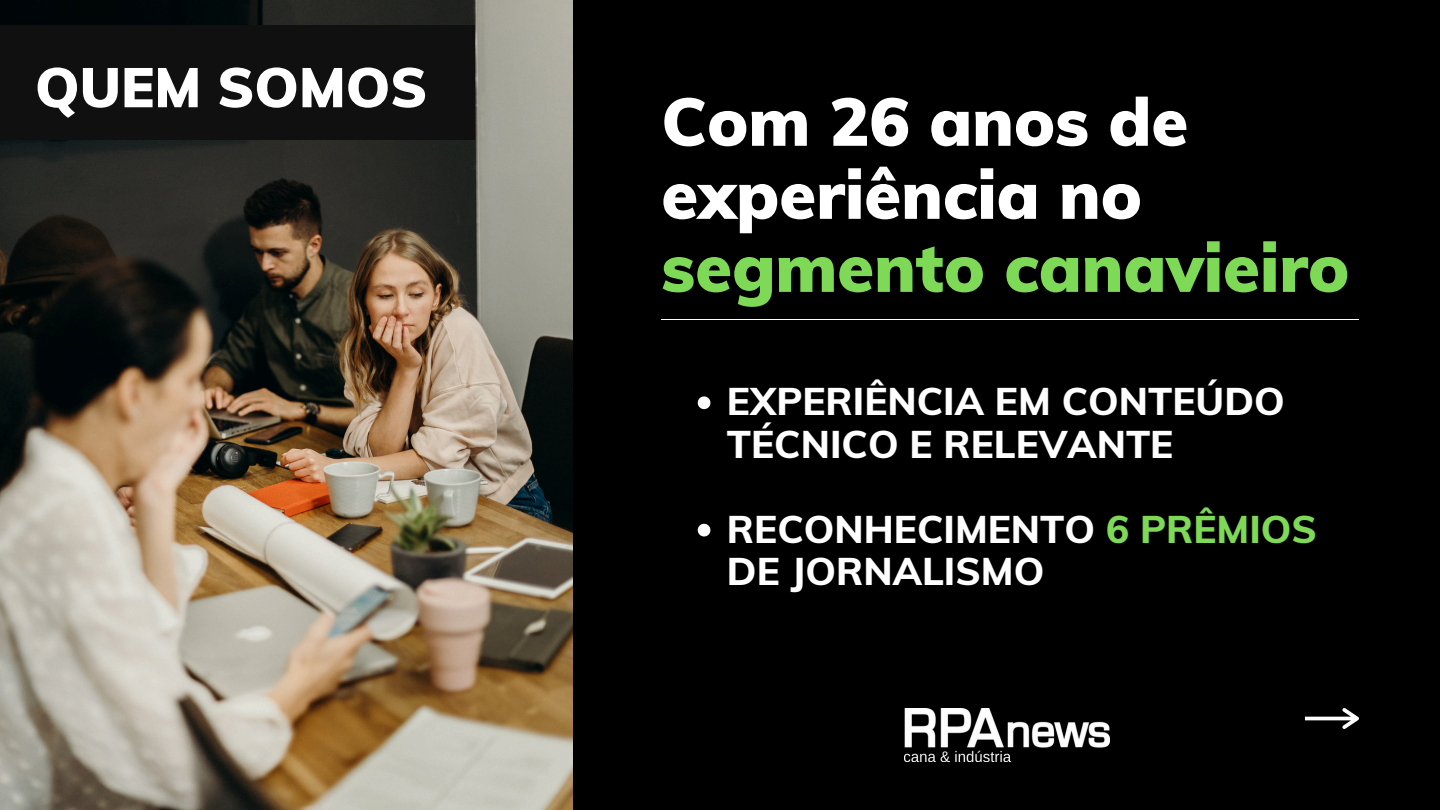
<style>
.page{position:relative;width:1440px;height:810px;background:#000}
.page>*{position:absolute;margin:0;border:0;box-sizing:border-box;transform-origin:0 0}
.t1{font:900 66.8px/73px "Muli";color:#fff}
.t2{font:900 55.2px "Muli";color:#fff}
.t3{font:800 38.6px/42.5px "Muli";color:#fff}
.s1{color:#7ed957}
</style>
<div class="page">
<img style="left:0;top:0;width:573px;height:810px">
<svg style="left:1305px;top:708px;width:54px;height:21px"></svg>
<div style="left:0;top:25px;width:475px;height:115px;background:#101010"></div>
<hr style="left:661px;top:319px;width:698px;height:1px;background:#fff">
<svg style="left:698px;top:396px;width:12px;height:13px"></svg>
<svg style="left:698px;top:524px;width:12px;height:12px"></svg>
<img style="left:905px;top:708px;width:205px;height:53px">
<p class="t2" style="left:35px;top:52px;width:394px">QUEM SOMOS</p>
<p class="t1" style="left:661px;top:84px;width:689px">Com 26 anos de experiência no <span class="s1">segmento canavieiro</span></p>
<h2 class="t3" style="left:727px;top:379px;width:559px">EXPERIÊNCIA EM CONTEÚDO<br>TÉCNICO E RELEVANTE</h2>
<h1 class="t3" style="left:727px;top:507px;width:591px">RECONHECIMENTO <span class="s1">6 PRÊMIOS<br></span>DE JORNALISMO</h1>
</div>
